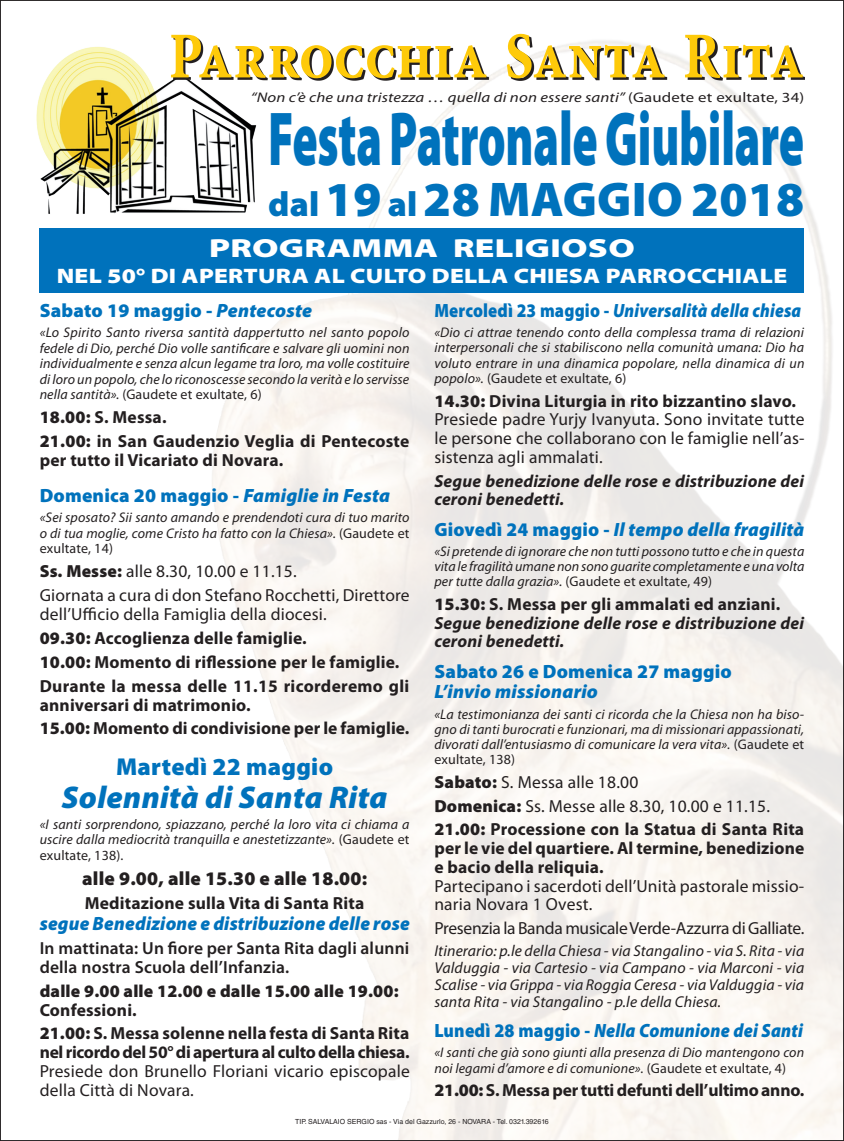
<style>
.page{position:relative;width:844px;height:1141px;background:#fff}
.page>*{position:absolute;margin:0;border:0;box-sizing:border-box;transform-origin:0 0}
.t1{font:900 77px "Myriad Pro";letter-spacing:-.005em;color:#0072bc;scale:.61 1}
.t2{font:65.62px "Minion Pro Bold Capt";letter-spacing:-.01em;color:#feca0a;scale:.85 1}
.t3{font:900 49px "Myriad Pro";letter-spacing:.005em;color:#0072bc}
.t4{font:italic 900 31.5px "Myriad Pro";letter-spacing:.01em;color:#0072bc}
.t5{font:900 semi-expanded 26.25px "Myriad Pro";letter-spacing:.01em;color:#fff;scale:1.25 1}
.t6{font:900 24.5px "Myriad Pro";letter-spacing:.01em;color:#0072bc}
.t7{font:900 semi-expanded 21px "Myriad Pro";letter-spacing:.01em;color:#fff;scale:1.1 1}
.t8{font:italic 900 19.25px "Myriad Pro";letter-spacing:.01em;color:#0072bc}
.t9{font:900 19.25px "Myriad Pro";letter-spacing:.01em;color:#0072bc}
.t10{font:italic 900 19.25px "Myriad Pro";letter-spacing:.01em;color:#0072bc;scale:.88 1}
.t11{font:italic 900 19.25px "Myriad Pro";letter-spacing:.01em;color:#0072bc;scale:.91 1}
.t12{font:900 19.25px "Myriad Pro";letter-spacing:.01em;color:#231f20}
.t13{font:17.5px/18.7px "Myriad Pro";letter-spacing:.01em;color:#231f20}
.t14{font:700 17.5px/24px "Myriad Pro";letter-spacing:.01em;color:#231f20}
.t15{font:italic 700 17.5px/18.7px "Myriad Pro";letter-spacing:.01em;color:#231f20}
.t16{font:600 17.5px/18.9px "Myriad Pro";letter-spacing:.01em;color:#231f20}
.t17{font:17.5px "Myriad Pro";letter-spacing:-.015em;color:#231f20}
.t18{font:700 17.5px "Myriad Pro";letter-spacing:-.015em;color:#231f20}
.t19{font:700 17.5px "Myriad Pro";letter-spacing:-.01em;color:#231f20}
.t20{font:900 17.5px "Myriad Pro";letter-spacing:.01em;color:#231f20}
.t21{font:italic 15.75px/17px "Myriad Pro";letter-spacing:.01em;color:#231f20;text-align:justify}
.t22{font:italic 14px/15.2px "Myriad Pro";letter-spacing:.01em;color:#231f20;text-align:justify}
.t23{font:italic 14px "Myriad Pro";letter-spacing:.01em;color:#231f20;scale:1.2 1}
.t24{font:7px "Helvetica LT Std";color:#231f20}
.s1{font-style:normal}
.s2{font-size:35px}
.s3{font-style:italic}
.s4{font-weight:900}
.s5{font-weight:400}
.s6{font-weight:700}
.s7{font-weight:900;font-style:normal}
</style>
<div class="page">
<img style="left:39px;top:81px;width:802px;height:1058px">
<img style="left:36px;top:46px;width:228px;height:170px">
<div style="left:40px;top:228px;width:764px;height:65px;background:#0072bc"></div>
<svg style="left:173px;top:36px;width:632px;height:45px"></svg>
<h2 class="t2" style="left:169px;top:9px;width:749px">Parrocchia Santa Rita</h2>
<p class="t23" style="left:251px;top:89px;width:462px">“Non c’è che una tristezza … quella di non essere santi” <span class="s1">(Gaudete et exultate, 34)</span></p>
<h1 class="t1" style="left:268px;top:88px;width:880px">Festa Patronale Giubilare</h1>
<h3 class="t3" style="left:268px;top:167px;width:537px"><span class="s2">dal</span> 19 <span class="s2">al</span> 28 MAGGIO 2018</h3>
<h3 class="t5" style="left:209px;top:231px;width:342px">PROGRAMMA RELIGIOSO</h3>
<h3 class="t7" style="left:57px;top:262px;width:665px">NEL 50° DI APERTURA AL CULTO DELLA CHIESA PARROCCHIALE</h3>
<h3 class="t9" style="left:40px;top:298px;width:274px">Sabato 19 maggio - <span class="s3">Pentecoste</span></h3>
<p class="t22" style="left:40px;top:325px;width:371px">«Lo Spirito Santo riversa santità dappertutto nel santo popolo fedele di Dio, perché Dio volle santificare e salvare gli uomini non individualmente e senza alcun legame tra loro, ma volle costituire di loro un popolo, che lo riconoscesse secondo la verità e lo servisse nella santità». <span class="s1">(Gaudete et exultate, 6)</span></p>
<p class="t14" style="left:40px;top:405px;width:371px"><span class="s4">18.00:</span> S. Messa.<br><span class="s4">21.00:</span> in San Gaudenzio Veglia di Pentecoste</p>
<p class="t14" style="left:40px;top:448px;width:245px">per tutto il Vicariato di Novara.</p>
<h3 class="t9" style="left:40px;top:482px;width:352px">Domenica 20 maggio - <span class="s3">Famiglie in Festa</span></h3>
<p class="t22" style="left:40px;top:509px;width:371px">«Sei sposato? Sii santo amando e prendendoti cura di tuo marito o di tua moglie, come Cristo ha fatto con la Chiesa». <span class="s1">(Gaudete et exultate, 14)</span></p>
<p class="t13" style="left:40px;top:559px;width:371px;line-height:24px"><span class="s4">Ss. Messe:</span> alle 8.30, 10.00 e 11.15.<br>Giornata a cura di don Stefano Rocchetti, Direttore</p>
<p class="t14" style="left:40px;top:601px;width:371px"><span class="s5">dell’Ufficio della Famiglia della diocesi.<br></span><span class="s4">09.30:</span> Accoglienza delle famiglie.<br><span class="s4">10.00:</span> Momento di riflessione per le famiglie.<br>Durante la messa delle 11.15 ricorderemo gli</p>
<p class="t14" style="left:40px;top:692px;width:371px">anniversari di matrimonio.<br><span class="s4">15.00:</span> Momento di condivisione per le famiglie.</p>
<h3 class="t6" style="left:116px;top:751px;width:218px">Martedì 22 maggio</h3>
<h3 class="t4" style="left:62px;top:777px;width:327px">Solennità di Santa Rita</h3>
<p class="t22" style="left:40px;top:816px;width:371px">«I santi sorprendono, spiazzano, perché la loro vita ci chiama a uscire dalla mediocrità tranquilla e anestetizzante». <span class="s1">(Gaudete et exultate, 138).</span></p>
<h3 class="t12" style="left:82px;top:866px;width:286px">alle 9.00, alle 15.30 e alle 18.00:</h3>
<p class="t14" style="left:85px;top:891px;width:281px">Meditazione sulla Vita di Santa Rita</p>
<h3 class="t8" style="left:40px;top:910px;width:371px">segue Benedizione e distribuzione delle rose</h3>
<p class="t16" style="left:40px;top:938px;width:371px">In mattinata: Un fiore per Santa Rita dagli alunni della nostra Scuola dell’Infanzia.</p>
<p class="t20" style="left:40px;top:979px;width:360px">dalle 9.00 alle 12.00 e dalle 15.00 alle 19.00:</p>
<p class="t14" style="left:40px;top:997px;width:371px">Confessioni.<br><span class="s4">21.00:</span> S. Messa solenne nella festa di Santa Rita</p>
<p class="t18" style="left:40px;top:1041px;width:371px">nel ricordo del 50° di apertura al culto della chiesa.</p>
<p class="t13" style="left:40px;top:1062px;width:371px">Presiede don Brunello Floriani vicario episcopale della Città di Novara.</p>
<h3 class="t10" style="left:434px;top:298px;width:418px"><span class="s1">Mercoledì 23 maggio -</span> Universalità della chiesa</h3>
<p class="t22" style="left:434px;top:325px;width:371px">«Dio ci attrae tenendo conto della complessa trama di relazioni interpersonali che si stabiliscono nella comunità umana: Dio ha voluto entrare in una dinamica popolare, nella dinamica di un popolo». <span class="s1">(Gaudete et exultate, 6)</span></p>
<p class="t13" style="left:434px;top:391px;width:371px"><span class="s4">14.30:</span> <span class="s6">Divina Liturgia in rito bizzantino slavo.<br></span>Presiede padre Yurjy Ivanyuta. Sono invitate tutte le persone che collaborano con le famiglie nell’as&shy;sistenza agli ammalati.</p>
<p class="t15" style="left:434px;top:471px;width:371px">Segue benedizione delle rose e distribuzione dei ceroni benedetti.</p>
<h3 class="t8" style="left:434px;top:516px;width:371px"><span class="s1">Giovedì 24 maggio -</span> Il tempo della fragilità</h3>
<p class="t22" style="left:434px;top:543px;width:371px">«Si pretende di ignorare che non tutti possono tutto e che in questa vita le fragilità umane non sono guarite completamente e una volta per tutte dalla grazia». <span class="s1">(Gaudete et exultate, 49)</span></p>
<p class="t15" style="left:434px;top:594px;width:371px"><span class="s7">15.30:</span> <span class="s1">S. Messa per gli ammalati ed anziani.<br></span>Segue benedizione delle rose e distribuzione dei ceroni benedetti.</p>
<h3 class="t9" style="left:434px;top:658px;width:299px">Sabato 26 e Domenica 27 maggio</h3>
<h3 class="t8" style="left:434px;top:679px;width:165px">L’invio missionario</h3>
<p class="t22" style="left:434px;top:706px;width:371px">«La testimonianza dei santi ci ricorda che la Chiesa non ha biso&shy;gno di tanti burocrati e funzionari, ma di missionari appassionati, divorati dall’entusiasmo di comunicare la vera vita». <span class="s1">(Gaudete et exultate, 138)</span></p>
<p class="t13" style="left:434px;top:770px;width:371px;line-height:23.6px"><span class="s4">Sabato:</span> S. Messa alle 18.00<br><span class="s4">Domenica:</span> Ss. Messe alle 8.30, 10.00 e 11.15.<br><span class="s4">21.00:</span> <span class="s6">Processione con la Statua di Santa Rita</span></p>
<p class="t14" style="left:434px;top:838px;width:371px;line-height:18.7px">per le vie del quartiere. Al termine, benedizione e bacio della reliquia.</p>
<p class="t13" style="left:434px;top:876px;width:371px">Partecipano i sacerdoti dell’Unità pastorale missio&shy;naria Novara 1 Ovest.</p>
<p class="t17" style="left:434px;top:917px;width:371px">Presenzia la Banda musicale Verde-Azzurra di Galliate.</p>
<p class="t21" style="left:434px;top:942px;width:371px">Itinerario: p.le della Chiesa - via Stangalino - via S. Rita - via Valduggia - via Cartesio - via Campano - via Marconi - via Scalise - via Grippa - via Roggia Ceresa - via Valduggia - via santa Rita - via Stangalino - p.le della Chiesa.</p>
<h3 class="t11" style="left:434px;top:1018px;width:406px"><span class="s1">Lunedì 28 maggio -</span> Nella Comunione dei Santi</h3>
<p class="t22" style="left:434px;top:1045px;width:371px">«I santi che già sono giunti alla presenza di Dio mantengono con noi legami d’amore e di comunione». <span class="s1">(Gaudete et exultate, 4)</span></p>
<p class="t19" style="left:434px;top:1079px;width:371px"><span class="s4">21.00:</span> S. Messa per tutti defunti dell’ultimo anno.</p>
<p class="t24" style="left:295px;top:1117px;width:255px">TIP. SALVALAIO SERGIO sas - Via del Gazzurlo, 26 - NOVARA - Tel. 0321.392616</p>
</div>
